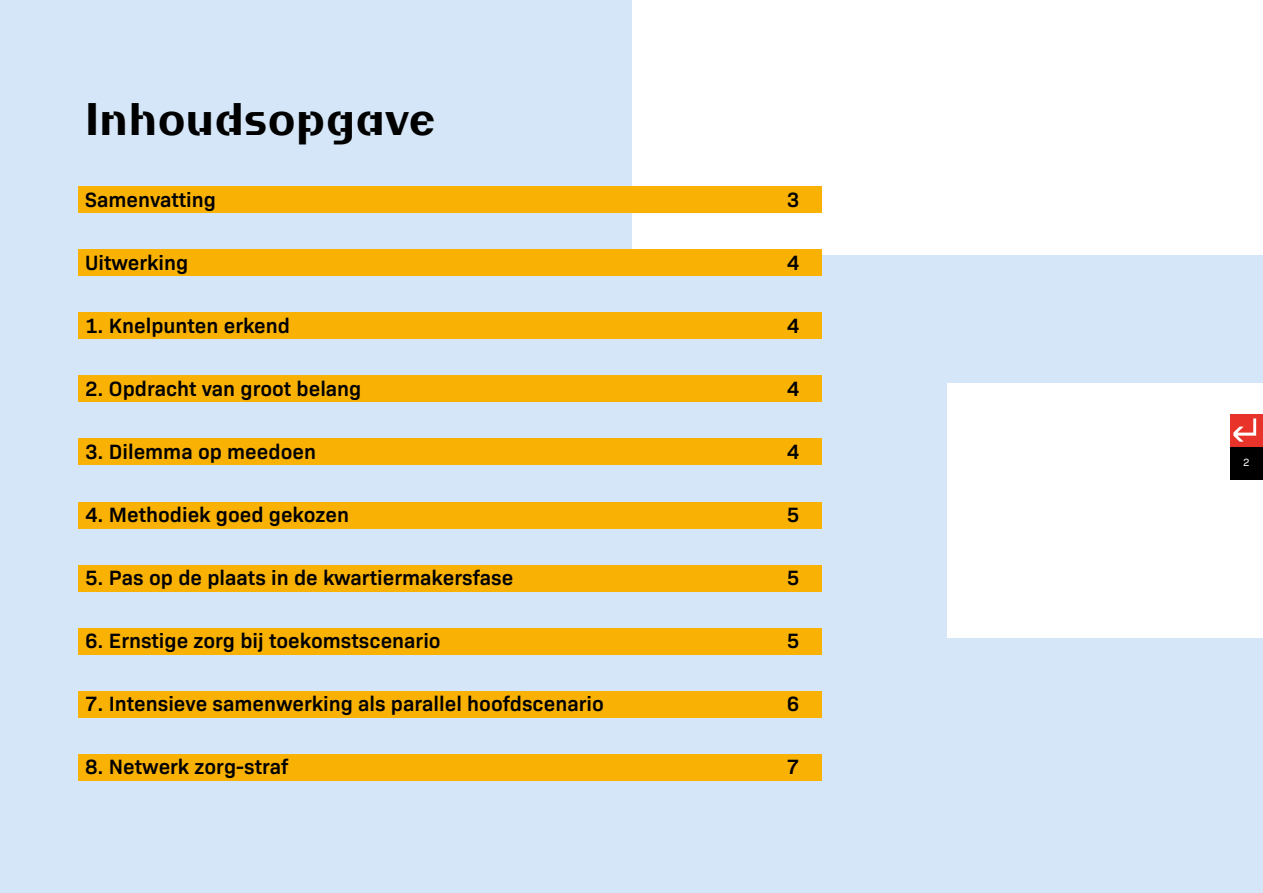
<style>
.page{position:relative;width:1263px;height:893px;background:#fff}
.page>*{position:absolute;margin:0;border:0;box-sizing:border-box;transform-origin:0 0}
.t1{font:700 45px "BC Liguria RB Test C";color:#000}
.t2{font:600 21px "Bio Sans";color:#000}
.t3{font:10.65px "Bio Sans";color:#fff}
</style>
<div class="page">
<div style="left:631px;top:383px;width:316px;height:127px;background:#d4e6f7"></div>
<div style="left:631px;top:638px;width:316px;height:127px;background:#d4e6f7"></div>
<div style="left:631px;top:255px;width:316px;height:128px;background:#d4e6f7"></div>
<div style="left:631px;top:510px;width:316px;height:128px;background:#d4e6f7"></div>
<div style="left:631px;top:765px;width:316px;height:128px;background:#d4e6f7"></div>
<div style="left:316px;top:128px;width:315px;height:127px;background:#d4e6f7"></div>
<div style="left:316px;top:383px;width:315px;height:127px;background:#d4e6f7"></div>
<div style="left:316px;top:638px;width:315px;height:127px;background:#d4e6f7"></div>
<div style="left:316px;top:255px;width:315px;height:128px;background:#d4e6f7"></div>
<div style="left:316px;top:0;width:315px;height:128px;background:#d4e6f7"></div>
<div style="left:316px;top:510px;width:315px;height:128px;background:#d4e6f7"></div>
<div style="left:316px;top:765px;width:315px;height:128px;background:#d4e6f7"></div>
<div style="left:0;top:128px;width:316px;height:127px;background:#d4e6f7"></div>
<div style="left:0;top:383px;width:316px;height:127px;background:#d4e6f7"></div>
<div style="left:0;top:638px;width:316px;height:127px;background:#d4e6f7"></div>
<div style="left:0;top:255px;width:316px;height:128px;background:#d4e6f7"></div>
<div style="left:0;top:0;width:316px;height:128px;background:#d4e6f7"></div>
<div style="left:0;top:510px;width:316px;height:128px;background:#d4e6f7"></div>
<div style="left:0;top:765px;width:316px;height:128px;background:#d4e6f7"></div>
<div style="left:947px;top:638px;width:316px;height:127px;background:#d4e6f7"></div>
<div style="left:947px;top:255px;width:316px;height:128px;background:#d4e6f7"></div>
<div style="left:947px;top:765px;width:316px;height:128px;background:#d4e6f7"></div>
<div style="left:79px;top:186px;width:743px;height:27px;background:#f9b104"></div>
<div style="left:79px;top:249px;width:743px;height:27px;background:#f9b104"></div>
<div style="left:79px;top:312px;width:743px;height:27px;background:#f9b104"></div>
<div style="left:79px;top:375px;width:743px;height:27px;background:#f9b104"></div>
<div style="left:79px;top:438px;width:743px;height:27px;background:#f9b104"></div>
<div style="left:79px;top:502px;width:743px;height:26px;background:#f9b104"></div>
<div style="left:79px;top:691px;width:743px;height:27px;background:#f9b104"></div>
<div style="left:79px;top:754px;width:743px;height:27px;background:#f9b104"></div>
<div style="left:79px;top:628px;width:743px;height:27px;background:#f9b104"></div>
<div style="left:79px;top:565px;width:743px;height:27px;background:#f9b104"></div>
<div style="left:1230px;top:414px;width:33px;height:33px;background:#e7332a"></div>
<svg style="left:1233px;top:418px;width:23px;height:24px"></svg>
<div style="left:1230px;top:447px;width:33px;height:33px;background:#000"></div>
<h1 class="t1" style="left:85px;top:91px;width:352px">Inhoudsopgave</h1>
<p class="t2" style="left:85px;top:184px;width:132px">Samenvatting</p>
<p class="t2" style="left:787px;top:184px;width:14px">3</p>
<p class="t2" style="left:85px;top:247px;width:105px">Uitwerking</p>
<p class="t2" style="left:787px;top:247px;width:14px">4</p>
<p class="t2" style="left:85px;top:310px;width:206px">1. Knelpunten erkend</p>
<p class="t2" style="left:787px;top:310px;width:14px">4</p>
<p class="t2" style="left:85px;top:373px;width:278px">2. Opdracht van groot belang</p>
<p class="t2" style="left:787px;top:373px;width:14px">4</p>
<p class="t2" style="left:85px;top:436px;width:232px">3. Dilemma op meedoen</p>
<p class="t2" style="left:787px;top:436px;width:14px">4</p>
<p class="t2" style="left:85px;top:499px;width:265px">4. Methodiek goed gekozen</p>
<p class="t2" style="left:787px;top:499px;width:14px">5</p>
<p class="t2" style="left:85px;top:562px;width:430px">5. Pas op de plaats in de kwartiermakersfase</p>
<p class="t2" style="left:787px;top:562px;width:14px">5</p>
<p class="t2" style="left:85px;top:625px;width:357px">6. Ernstige zorg bij toekomstscenario</p>
<p class="t2" style="left:787px;top:625px;width:14px">5</p>
<p class="t2" style="left:85px;top:688px;width:520px">7. Intensieve samenwerking als parallel hoofdscenario</p>
<p class="t2" style="left:787px;top:688px;width:14px">6</p>
<p class="t2" style="left:85px;top:751px;width:205px">8. Netwerk zorg-straf</p>
<p class="t2" style="left:787px;top:751px;width:14px">7</p>
<p class="t3" style="left:1243px;top:455px;width:8px">2</p>
</div>
